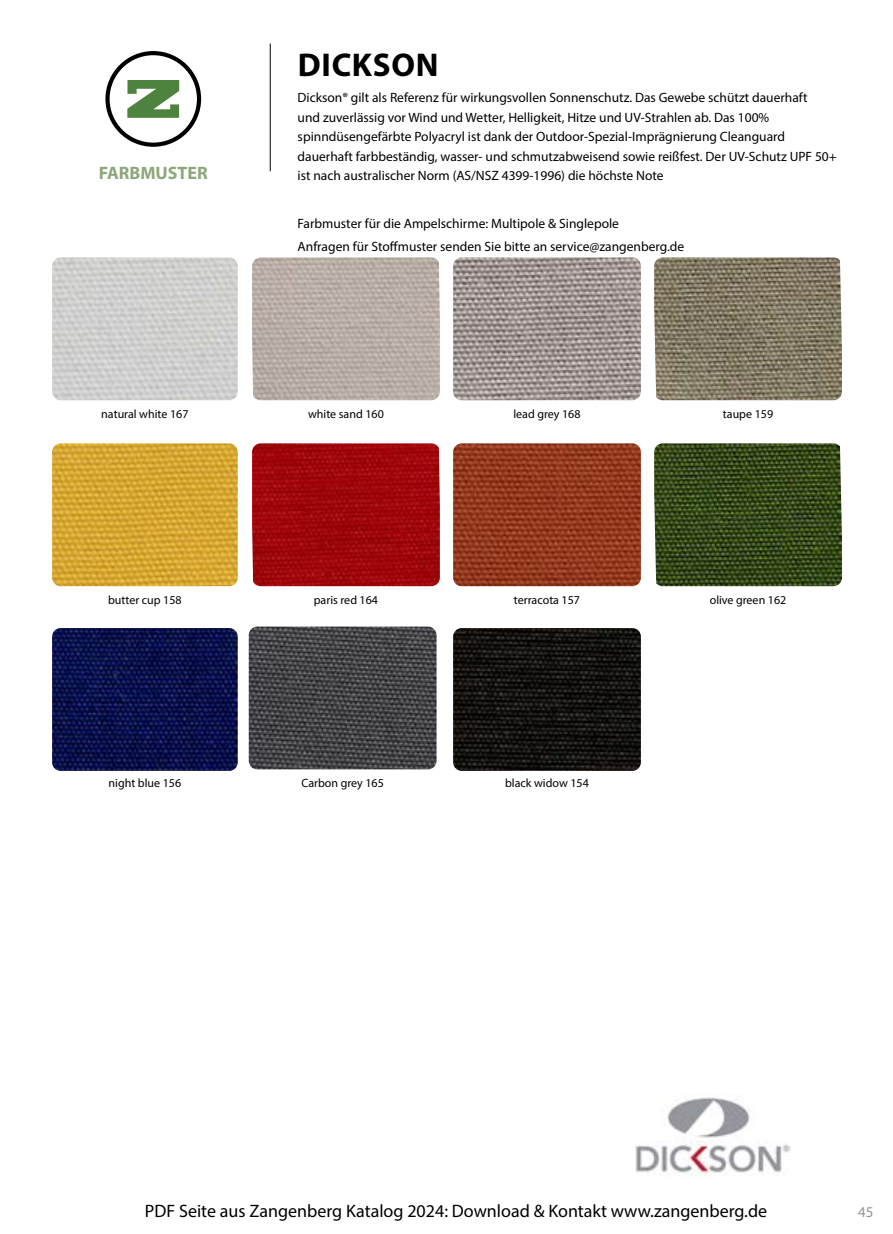
<style>
.page{position:relative;width:893px;height:1234px;background:#fff}
.page>*{position:absolute;margin:0;border:0;box-sizing:border-box;transform-origin:0 0}
.t1{font:700 33px "Myriad Pro";letter-spacing:.02em;color:#000}
.t2{font:18px "Myriad Pro";color:#000}
.t3{font:700 18px "Myriad Pro";color:#8ea77a}
.t4{font:15px "Myriad Pro";color:#939598}
.t5{font:13.5px/19.5px "Myriad Pro";color:#000}
.t6{font:12px "Myriad Pro";color:#000}
</style>
<div class="page">
<img style="left:52px;top:257px;width:186px;height:143px">
<img style="left:52px;top:628px;width:186px;height:142px">
<img style="left:52px;top:443px;width:186px;height:143px">
<img style="left:453px;top:257px;width:188px;height:143px">
<img style="left:453px;top:628px;width:188px;height:142px">
<img style="left:453px;top:443px;width:188px;height:143px">
<img style="left:252px;top:257px;width:188px;height:143px">
<img style="left:252px;top:443px;width:188px;height:143px">
<img style="left:654px;top:257px;width:188px;height:143px">
<img style="left:654px;top:443px;width:188px;height:143px">
<hr style="left:270px;top:44px;width:1px;height:127px;background:#000">
<img style="left:249px;top:626px;width:188px;height:143px">
<img style="left:635px;top:1097px;width:155px;height:79px">
<svg style="left:105px;top:51px;width:96px;height:96px"></svg>
<h2 class="t3" style="left:99px;top:161px;width:111px">FARBMUSTER</h2>
<h1 class="t1" style="left:298px;top:43px;width:142px">DICKSON</h1>
<p class="t5" style="left:298px;top:88px;width:541px">Dickson® gilt als Referenz für wirkungsvollen Sonnenschutz. Das Gewebe schützt dauerhaft<br>und zuverlässig vor Wind und Wetter, Helligkeit, Hitze und UV-Strahlen ab. Das 100% spinndüsengefärbte Polyacryl ist dank der Outdoor-Spezial-Imprägnierung Cleanguard dauerhaft farbbeständig, wasser- und schmutzabweisend sowie reißfest. Der UV-Schutz UPF 50+ ist nach australischer Norm (AS/NSZ 4399-1996) die höchste Note</p>
<p class="t5" style="left:298px;top:212px;width:388px;line-height:22.5px">Farbmuster für die Ampelschirme: Multipole &amp; Singlepole<br>Anfragen für Stoffmuster senden Sie bitte an service@zangenberg.de</p>
<p class="t6" style="left:101px;top:406px;width:89px">natural white 167</p>
<p class="t6" style="left:308px;top:406px;width:77px">white sand 160</p>
<p class="t6" style="left:513px;top:406px;width:69px">lead grey 168</p>
<p class="t6" style="left:723px;top:406px;width:52px">taupe 159</p>
<p class="t6" style="left:108px;top:592px;width:75px">butter cup 158</p>
<p class="t6" style="left:314px;top:592px;width:66px">paris red 164</p>
<p class="t6" style="left:514px;top:592px;width:68px">terracota 157</p>
<p class="t6" style="left:710px;top:592px;width:78px">olive green 162</p>
<p class="t6" style="left:109px;top:775px;width:74px">night blue 156</p>
<p class="t6" style="left:301px;top:775px;width:84px">Carbon grey 165</p>
<p class="t6" style="left:505px;top:775px;width:85px">black widow 154</p>
<h2 class="t2" style="left:145px;top:1199px;width:624px">PDF Seite aus Zangenberg Katalog 2024: Download &amp; Kontakt www.zangenberg.de</h2>
<p class="t4" style="left:858px;top:1202px;width:17px">45</p>
</div>
